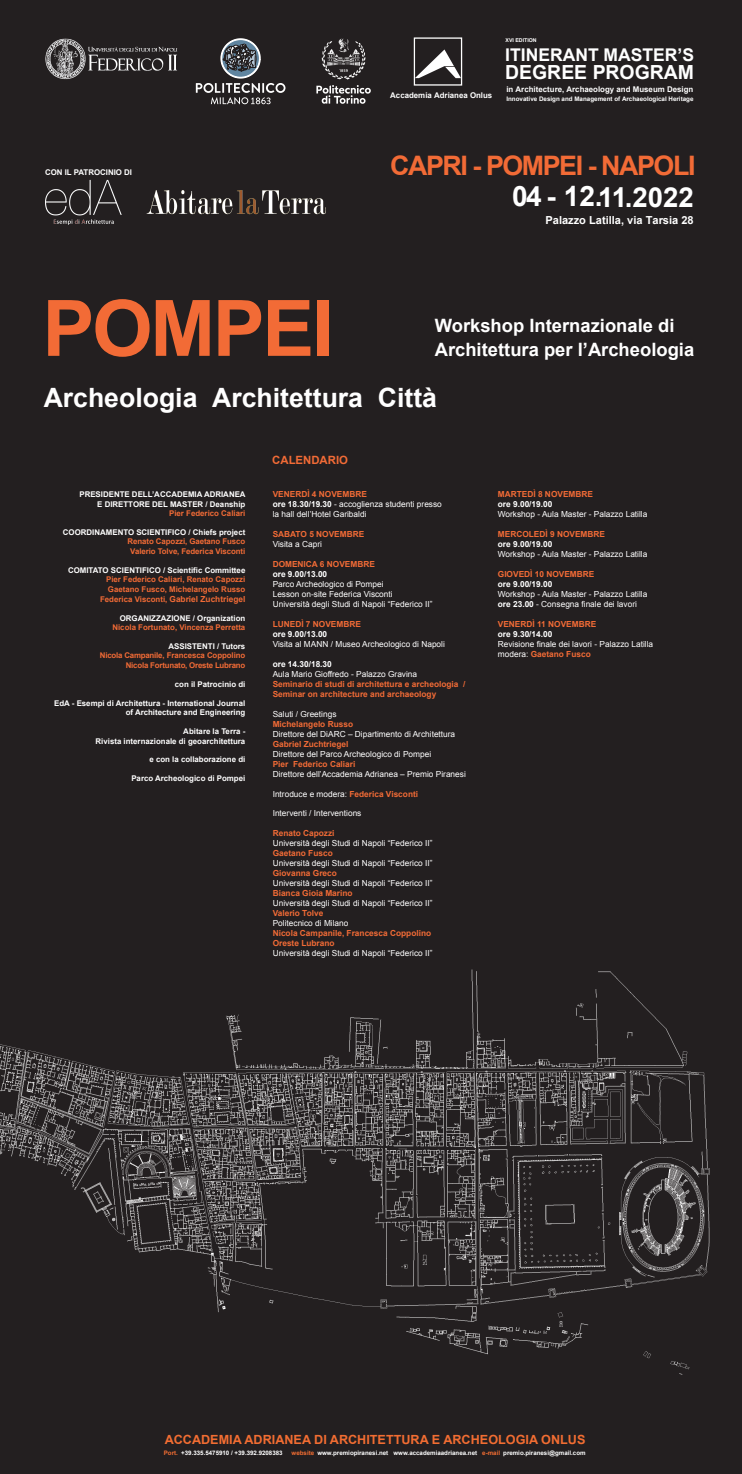
<style>
.page{position:relative;width:742px;height:1474px;background:#fff}
.page>*{position:absolute;margin:0;border:0;box-sizing:border-box;transform-origin:0 0}
.t1{font:700 77.88px "Arial";letter-spacing:-.03em;color:#f26b36}
.t2{font:700 28.09px "Arial";color:#fff}
.t3{font:700 27.56px "Arial";color:#fff}
.t4{font:700 26.86px "Arial";letter-spacing:-.055em;color:#f26b36}
.t5{font:700 26.6px "Arial";color:#fff}
.t6{font:700 19.43px "Arial";color:#fff}
.t7{font:700 18.38px/24.7px "Arial";color:#fff}
.t8{font:700 17.5px "Arial";color:#fff}
.t9{font:700 12.6px "Arial";color:#f26d32}
.t10{font:700 11.38px "Arial";color:#f26b36}
.t11{font:700 11.03px "Arial";color:#fff}
.t12{font:8.31px/10px "Arial";color:#fff}
.t13{font:700 8.31px/10px "Arial";color:#f26b36}
.t14{font:700 8.31px "Arial";color:#fff}
.t15{font:700 7.88px/9.5px "Arial";color:#fff;text-align:right}
.t16{font:700 7.88px/9.5px "Arial";letter-spacing:-.01em;color:#f26b36;text-align:center}
.t17{font:700 6.21px "Arial";color:#fff}
.t18{font:700 6.12px "Arial";color:#fff}
.t19{font:700 5.25px "Arial";color:#fff}
.s1{font-size:7.88px}
.s2{font-weight:700;color:#f26b36}
.s3{font-weight:700}
.s4{color:#f26d32}
</style>
<div class="page">
<div style="left:0;top:0;width:742px;height:1473px;background:#231f20"></div>
<img style="left:0;top:969px;width:710px;height:406px">
<svg style="left:414px;top:37px;width:48px;height:49px"></svg>
<svg style="left:196px;top:38px;width:89px;height:66px"></svg>
<svg style="left:316px;top:39px;width:55px;height:65px"></svg>
<img style="left:45px;top:38px;width:133px;height:42px">
<img style="left:45px;top:179px;width:77px;height:46px">
<img style="left:146px;top:190px;width:180px;height:25px">
<p class="t15" style="left:45px;top:167px;width:89px">CON IL PATROCINIO DI</p>
<h1 class="t1" style="left:43px;top:277px;width:292px">POMPEI</h1>
<p class="t15" style="left:390px;top:91px;width:103px">Accademia Adrianea Onlus</p>
<p class="t19" style="left:505px;top:37px;width:33px">XVI EDITION</p>
<h3 class="t8" style="left:505px;top:44px;width:190px">ITINERANT MASTER’S</h3>
<h3 class="t6" style="left:505px;top:59px;width:190px">DEGREE PROGRAM</h3>
<p class="t15" style="left:506px;top:85px;width:188px">in Architecture, Archaeology and Museum Design</p>
<p class="t17" style="left:506px;top:95px;width:189px">Innovative Design and Management of Archaeological Heritage</p>
<h3 class="t4" style="left:390px;top:148px;width:307px">CAPRI - POMPEI - NAPOLI</h3>
<h3 class="t3" style="left:598px;top:179px;width:97px">11.2022</h3>
<h3 class="t11" style="left:545px;top:213px;width:150px">Palazzo Latilla, via Tarsia 28</h3>
<h2 class="t2" style="left:512px;top:178px;width:92px">04 - 12.</h2>
<h3 class="t7" style="left:435px;top:313px;width:261px">Workshop Internazionale di<br>Architettura per l’Archeologia</h3>
<h3 class="t5" style="left:44px;top:380px;width:395px">Archeologia Architettura Città</h3>
<p class="t15" style="left:79px;top:490px;width:168px">PRESIDENTE DELL’ACCADEMIA ADRIANEA<br>E DIRETTORE DEL MASTER / Deanship</p>
<p class="t16" style="left:169px;top:509px;width:78px">Pier Federico Caliari</p>
<p class="t15" style="left:63px;top:528px;width:184px">COORDINAMENTO SCIENTIFICO / Chiefs project</p>
<p class="t16" style="left:128px;top:537px;width:119px">Renato Capozzi, Gaetano Fusco<br>Valerio Tolve, Federica Visconti</p>
<p class="t15" style="left:68px;top:565px;width:179px">COMITATO SCIENTIFICO / Scientific Committee</p>
<p class="t16" style="left:106px;top:575px;width:141px;text-align:left">Pier Federico Caliari, Renato Capozzi<br>Gaetano Fusco, Michelangelo Russo</p>
<p class="t13" style="left:100px;top:594px;width:147px"><span class="s1">Federica Visconti,</span> Gabriel Zuchtriegel</p>
<p class="t15" style="left:120px;top:613px;width:127px">ORGANIZZAZIONE / Organization</p>
<p class="t16" style="left:112px;top:623px;width:134px">Nicola Fortunato, Vincenza Perretta</p>
<p class="t15" style="left:168px;top:641px;width:78px">ASSISTENTI / Tutors</p>
<p class="t16" style="left:100px;top:651px;width:147px;text-align:right">Nicola Campanile, Francesca Coppolino<br>Nicola Fortunato, Oreste Lubrano</p>
<p class="t15" style="left:175px;top:679px;width:72px">con il Patrocinio di</p>
<p class="t15" style="left:54px;top:698px;width:193px">EdA - Esempi di Architettura - International Journal of Architecture and Engineering</p>
<p class="t15" style="left:96px;top:727px;width:151px">Abitare la Terra -<br>Rivista internazionale di geoarchitettura</p>
<p class="t15" style="left:149px;top:755px;width:97px">e con la collaborazione di</p>
<p class="t15" style="left:131px;top:774px;width:115px">Parco Archeologico di Pompei</p>
<h3 class="t10" style="left:272px;top:452px;width:77px">CALENDARIO</h3>
<p class="t12" style="left:273px;top:489px;width:171px"><span class="s2">VENERDÌ 4 NOVEMBRE<br></span><span class="s3">ore 18.30/19.30</span> - accoglienza studenti presso la hall dell’Hotel Garibaldi</p>
<p class="t13" style="left:273px;top:529px;width:93px">SABATO 5 NOVEMBRE</p>
<p class="t12" style="left:273px;top:539px;width:51px">Visita a Capri</p>
<p class="t13" style="left:273px;top:559px;width:104px">DOMENICA 6 NOVEMBRE</p>
<p class="t14" style="left:273px;top:568px;width:56px">ore 9.00/13.00</p>
<p class="t12" style="left:273px;top:579px;width:161px">Parco Archeologico di Pompei<br>Lesson on-site Federica Visconti<br>Università degli Studi di Napoli “Federico II”</p>
<p class="t13" style="left:273px;top:619px;width:90px">LUNEDÌ 7 NOVEMBRE</p>
<p class="t14" style="left:273px;top:628px;width:56px">ore 9.00/13.00</p>
<p class="t12" style="left:273px;top:639px;width:174px">Visita al MANN / Museo Archeologico di Napoli</p>
<p class="t14" style="left:273px;top:658px;width:61px">ore 14.30/18.30</p>
<p class="t12" style="left:273px;top:669px;width:146px">Aula Mario Gioffredo - Palazzo Gravina</p>
<p class="t13" style="left:273px;top:679px;width:194px">Seminario di studi di architettura e archeologia /<br>Seminar on architecture and archaeology</p>
<p class="t12" style="left:273px;top:709px;width:65px">Saluti / Greetings</p>
<p class="t13" style="left:273px;top:719px;width:82px">Michelangelo Russo</p>
<p class="t12" style="left:273px;top:728px;width:184px">Direttore del DiARC – Dipartimento di Architettura</p>
<p class="t13" style="left:273px;top:739px;width:77px">Gabriel Zuchtriegel</p>
<p class="t12" style="left:273px;top:748px;width:160px">Direttore del Parco Archeologico di Pompei</p>
<p class="t13" style="left:273px;top:759px;width:84px">Pier Federico Caliari</p>
<p class="t12" style="left:273px;top:768px;width:195px">Direttore dell’Accademia Adrianea – Premio Piranesi</p>
<p class="t12" style="left:273px;top:788px;width:147px">Introduce e modera: <span class="s2">Federica Visconti</span></p>
<p class="t12" style="left:273px;top:808px;width:90px">Interventi / Interventions</p>
<p class="t13" style="left:273px;top:828px;width:63px">Renato Capozzi</p>
<p class="t12" style="left:273px;top:838px;width:161px">Università degli Studi di Napoli “Federico II”</p>
<p class="t13" style="left:273px;top:848px;width:62px">Gaetano Fusco</p>
<p class="t12" style="left:273px;top:858px;width:161px">Università degli Studi di Napoli “Federico II”</p>
<p class="t13" style="left:273px;top:868px;width:66px">Giovanna Greco</p>
<p class="t12" style="left:273px;top:878px;width:161px">Università degli Studi di Napoli “Federico II”</p>
<p class="t13" style="left:273px;top:888px;width:81px">Bianca Gioia Marino</p>
<p class="t12" style="left:273px;top:898px;width:161px">Università degli Studi di Napoli “Federico II”</p>
<p class="t13" style="left:273px;top:908px;width:52px">Valerio Tolve</p>
<p class="t12" style="left:273px;top:918px;width:77px">Politecnico di Milano</p>
<p class="t13" style="left:273px;top:928px;width:160px">Nicola Campanile, Francesca Coppolino<br>Oreste Lubrano</p>
<p class="t12" style="left:273px;top:948px;width:161px">Università degli Studi di Napoli “Federico II”</p>
<p class="t13" style="left:498px;top:489px;width:97px">MARTEDÌ 8 NOVEMBRE</p>
<p class="t14" style="left:498px;top:499px;width:56px">ore 9.00/19.00</p>
<p class="t12" style="left:498px;top:509px;width:151px">Workshop - Aula Master - Palazzo Latilla</p>
<p class="t13" style="left:498px;top:529px;width:109px">MERCOLEDÌ 9 NOVEMBRE</p>
<p class="t14" style="left:498px;top:538px;width:56px">ore 9.00/19.00</p>
<p class="t12" style="left:498px;top:549px;width:151px">Workshop - Aula Master - Palazzo Latilla</p>
<p class="t13" style="left:498px;top:569px;width:98px">GIOVEDÌ 10 NOVEMBRE</p>
<p class="t14" style="left:498px;top:578px;width:56px">ore 9.00/19.00</p>
<p class="t12" style="left:498px;top:589px;width:151px">Workshop - Aula Master - Palazzo Latilla <span class="s3">ore 23.00</span> - Consegna finale dei lavori</p>
<p class="t13" style="left:498px;top:619px;width:100px">VENERDÌ 11 NOVEMBRE</p>
<p class="t14" style="left:498px;top:628px;width:56px">ore 9.30/14.00</p>
<p class="t12" style="left:498px;top:639px;width:157px">Revisione finale dei lavori - Palazzo Latilla modera: <span class="s2">Gaetano Fusco</span></p>
<h3 class="t9" style="left:165px;top:1430px;width:422px">ACCADEMIA ADRIANEA DI ARCHITETTURA E ARCHEOLOGIA ONLUS</h3>
<p class="t18" style="left:164px;top:1448px;width:120px"><span class="s4">Port.</span> +39.335.5475910 / +39.392.9208383</p>
<p class="t18" style="left:291px;top:1448px;width:295px"><span class="s4">website</span> www.premiopiranesi.net www.accademiaadrianea.net <span class="s4">e-mail</span> premio.piranesi@gmail.com</p>
</div>
